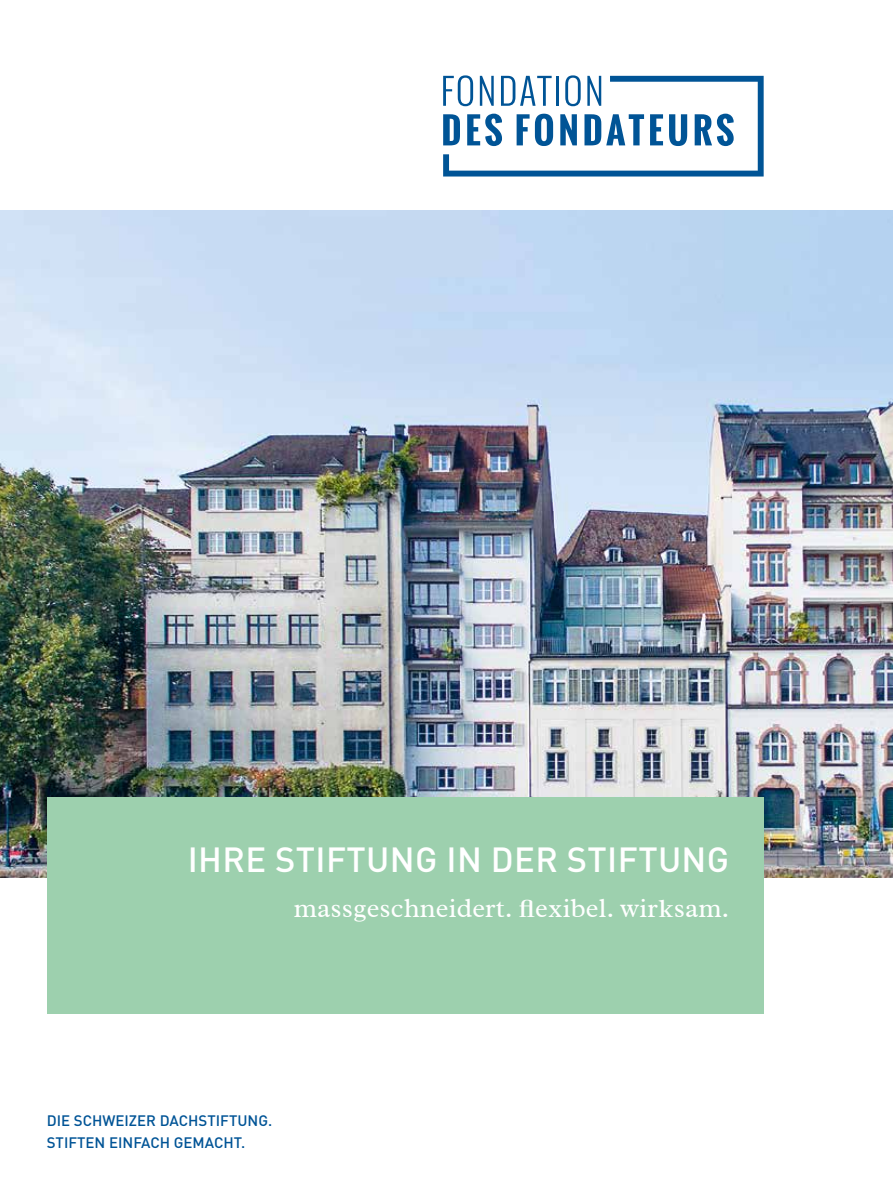
<style>
.page{position:relative;width:893px;height:1191px;background:#fff}
.page>*{position:absolute;margin:0;border:0;box-sizing:border-box;transform-origin:0 0}
.t1{font:500 34.5px "DIN";letter-spacing:.01em;color:#fff}
.t2{font:27px "Radley";letter-spacing:.005em;color:#fff}
.t3{font:500 15px/22.5px "DIN";color:#005496}
</style>
<div class="page">
<img style="left:0;top:210px;width:893px;height:667px">
<svg style="left:443px;top:75px;width:321px;height:101px"></svg>
<div style="left:47px;top:797px;width:717px;height:216px;background:#9dd0ae"></div>
<h1 class="t1" style="left:188px;top:837px;width:543px">IHRE STIFTUNG IN DER STIFTUNG</h1>
<h2 class="t2" style="left:294px;top:890px;width:437px">massgeschneidert. flexibel. wirksam.</h2>
<p class="t3" style="left:47px;top:1108px;width:227px">DIE SCHWEIZER DACHSTIFTUNG.<br>STIFTEN EINFACH GEMACHT.</p>
</div>
